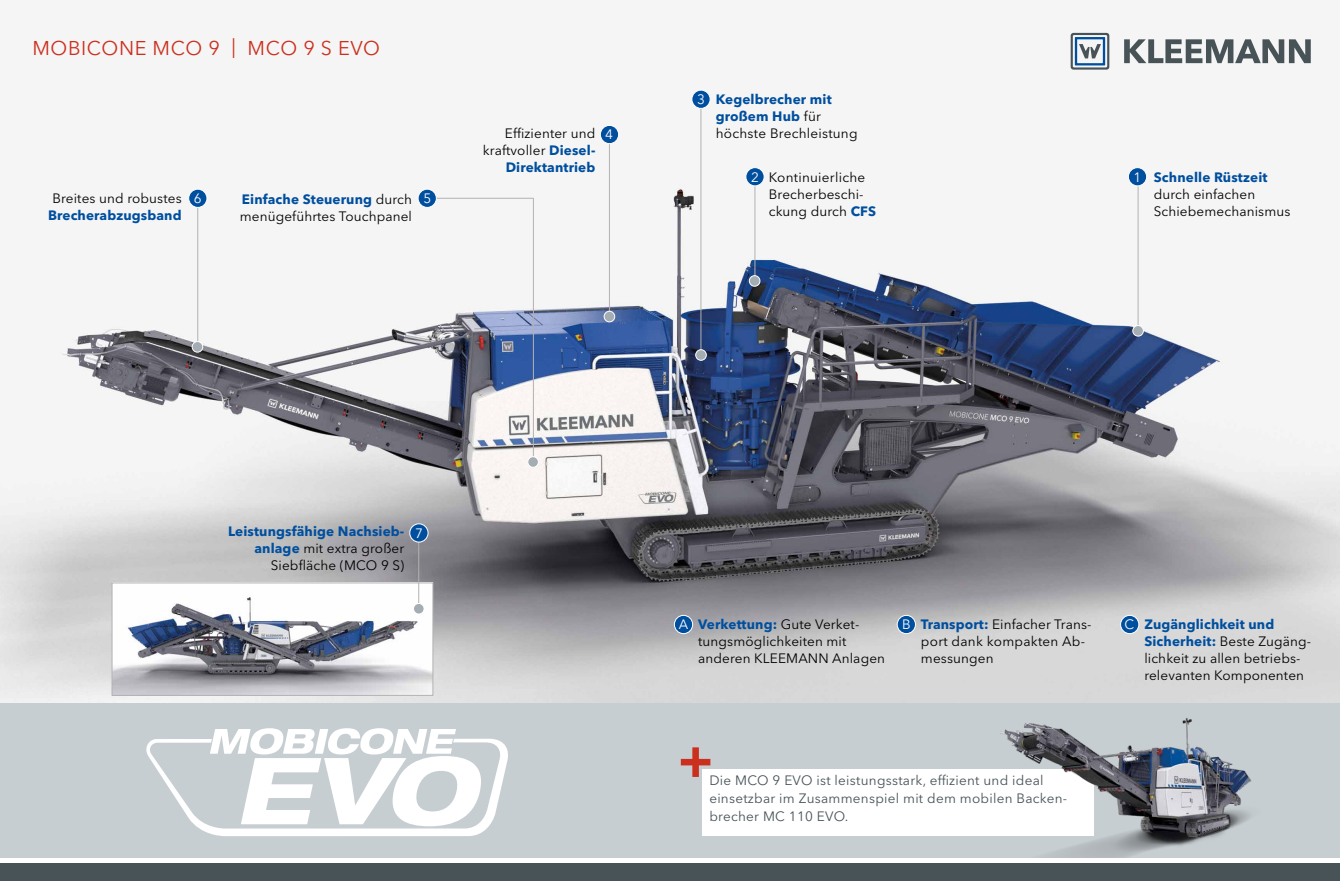
<style>
.page{position:relative;width:1340px;height:893px;background:#fff}
.page>*{position:absolute;margin:0;border:0;box-sizing:border-box;transform-origin:0 0}
.t1{font:19.8px "Avenir Next LT Pro";letter-spacing:.03em;color:#cb2f1d}
.t2{font:13.5px/16.9px "Avenir Next LT Pro";letter-spacing:.01em;color:#000}
.t3{font:13.5px/18px "Avenir Next LT Pro";letter-spacing:.02em;color:#485358}
.t4{font:700 13.5px/16.9px "Avenir Next LT Pro";letter-spacing:.01em;color:#004f9f}
.t5{font:13.5px "Avenir Next LT Pro";color:#fff}
.s1{font-weight:700;color:#004f9f}
.s2{font-weight:400;color:#000}
</style>
<div class="page">
<img style="left:0;top:32px;width:1339px;height:672px">
<div style="left:0;top:704px;width:1339px;height:154px;background:#c7ced2"></div>
<div style="left:0;top:862px;width:1339px;height:18px;background:#485358"></div>
<hr style="left:197px;top:204px;width:1px;height:143px;background:#b3b2b2">
<div style="left:189px;top:189px;width:18px;height:18px;background:#004f9f;border-radius:50%"></div>
<div style="left:188px;top:189px;width:19px;height:19px;border:1px solid #fff;border-radius:50%"></div>
<div style="left:192px;top:342px;width:11px;height:10px;background:#a3adb2;border-radius:50%"></div>
<div style="left:192px;top:341px;width:11px;height:11px;border:1px solid #fff;border-radius:50%"></div>
<hr style="left:700px;top:100px;width:1px;height:255px;background:#b3b2b2">
<div style="left:692px;top:90px;width:18px;height:18px;background:#004f9f;border-radius:50%"></div>
<div style="left:691px;top:90px;width:19px;height:19px;border:1px solid #fff;border-radius:50%"></div>
<hr style="left:754px;top:177px;width:1px;height:104px;background:#b3b2b2">
<div style="left:746px;top:168px;width:18px;height:18px;background:#004f9f;border-radius:50%"></div>
<div style="left:745px;top:167px;width:19px;height:19px;border:1px solid #fff;border-radius:50%"></div>
<div style="left:674px;top:615px;width:18px;height:19px;background:#004f9f;border-radius:50%"></div>
<div style="left:674px;top:615px;width:19px;height:19px;border:1px solid #fff;border-radius:50%"></div>
<div style="left:897px;top:615px;width:18px;height:19px;background:#004f9f;border-radius:50%"></div>
<div style="left:897px;top:615px;width:18px;height:19px;border:1px solid #fff;border-radius:50%"></div>
<div style="left:1120px;top:615px;width:18px;height:19px;background:#004f9f;border-radius:50%"></div>
<div style="left:1120px;top:615px;width:19px;height:19px;border:1px solid #fff;border-radius:50%"></div>
<hr style="left:1137px;top:174px;width:1px;height:159px;background:#b3b2b2">
<div style="left:1128px;top:168px;width:18px;height:18px;background:#004f9f;border-radius:50%"></div>
<div style="left:1128px;top:167px;width:18px;height:19px;border:1px solid #fff;border-radius:50%"></div>
<img style="left:114px;top:585px;width:317px;height:109px">
<div style="left:112px;top:583px;width:321px;height:113px;border:1px solid #b3b2b2"></div>
<hr style="left:418px;top:536px;width:1px;height:73px;background:#b3b2b2">
<div style="left:410px;top:524px;width:18px;height:18px;background:#004f9f;border-radius:50%"></div>
<div style="left:409px;top:524px;width:19px;height:18px;border:1px solid #fff;border-radius:50%"></div>
<hr style="left:609px;top:137px;width:1px;height:180px;background:#b3b2b2">
<div style="left:600px;top:125px;width:18px;height:19px;background:#004f9f;border-radius:50%"></div>
<div style="left:600px;top:125px;width:19px;height:19px;border:1px solid #fff;border-radius:50%"></div>
<svg style="left:146px;top:728px;width:362px;height:108px"></svg>
<svg style="left:681px;top:747px;width:29px;height:30px"></svg>
<div style="left:703px;top:769px;width:390px;height:66px;background:#fff"></div>
<svg style="left:1124px;top:39px;width:186px;height:24px"></svg>
<svg style="left:1070px;top:33px;width:39px;height:37px"></svg>
<div style="left:413px;top:603px;width:11px;height:11px;background:#a3adb2;border-radius:50%"></div>
<div style="left:413px;top:603px;width:11px;height:11px;border:1px solid #fff;border-radius:50%"></div>
<div style="left:604px;top:311px;width:10px;height:11px;background:#a3adb2;border-radius:50%"></div>
<div style="left:604px;top:311px;width:11px;height:11px;border:1px solid #fff;border-radius:50%"></div>
<div style="left:695px;top:350px;width:11px;height:10px;background:#a3adb2;border-radius:50%"></div>
<div style="left:695px;top:349px;width:11px;height:12px;border:1px solid #fff;border-radius:50%"></div>
<div style="left:749px;top:276px;width:11px;height:10px;background:#a3adb2;border-radius:50%"></div>
<div style="left:749px;top:275px;width:11px;height:12px;border:1px solid #fff;border-radius:50%"></div>
<div style="left:1132px;top:325px;width:11px;height:11px;background:#a3adb2;border-radius:50%"></div>
<div style="left:1132px;top:325px;width:11px;height:11px;border:1px solid #fff;border-radius:50%"></div>
<hr style="left:533px;top:198px;width:1px;height:258px;background:#b3b2b2">
<hr style="left:429px;top:198px;width:104px;height:1px;background:#b3b2b2">
<div style="left:418px;top:189px;width:18px;height:18px;background:#004f9f;border-radius:50%"></div>
<div style="left:418px;top:189px;width:18px;height:19px;border:1px solid #fff;border-radius:50%"></div>
<div style="left:528px;top:457px;width:10px;height:10px;background:#a3adb2;border-radius:50%"></div>
<div style="left:527px;top:456px;width:11px;height:12px;border:1px solid #fff;border-radius:50%"></div>
<img style="left:1000px;top:677px;width:290px;height:181px">
<h1 class="t1" style="left:32px;top:36px;width:349px">MOBICONE MCO 9 | MCO 9 S EVO</h1>
<p class="t2" style="left:52px;top:190px;width:131px">Breites und robustes</p>
<p class="t4" style="left:48px;top:207px;width:135px">Brecherabzugsband</p>
<p class="t5" style="left:194px;top:190px;width:9px">6</p>
<p class="t2" style="left:240px;top:190px;width:174px"><span class="s1">Einfache Steuerung</span> durch menügeführtes Touchpanel</p>
<p class="t5" style="left:423px;top:190px;width:9px">5</p>
<p class="t2" style="left:483px;top:125px;width:114px;text-align:right">Effizienter und kraftvoller <span class="s1">Diesel-<br>Direktantrieb</span></p>
<p class="t5" style="left:605px;top:127px;width:9px">4</p>
<p class="t5" style="left:697px;top:91px;width:9px">3</p>
<p class="t4" style="left:716px;top:91px;width:143px">Kegelbrecher mit großem Hub <span class="s2">für höchste Brechleistung</span></p>
<p class="t2" style="left:768px;top:169px;width:109px">Kontinuierliche<br>Brecherbeschi&shy;ckung durch <span class="s1">CFS</span></p>
<p class="t5" style="left:751px;top:169px;width:9px">2</p>
<p class="t5" style="left:1133px;top:169px;width:9px">1</p>
<p class="t4" style="left:1153px;top:169px;width:115px">Schnelle Rüstzeit</p>
<p class="t2" style="left:1153px;top:186px;width:138px">durch einfachen<br>Schiebemechanismus</p>
<p class="t2" style="left:228px;top:523px;width:177px;text-align:right"><span class="s1">Leistungsfähige Nachsieb&shy;anlage</span> mit extra großer<br>Siebfläche (MCO 9 S)</p>
<p class="t5" style="left:415px;top:525px;width:9px">7</p>
<p class="t5" style="left:679px;top:616px;width:11px">A</p>
<p class="t2" style="left:921px;top:616px;width:172px"><span class="s1">Transport:</span> Einfacher Trans&shy;port dank kompakten Ab&shy;messungen</p>
<p class="t5" style="left:902px;top:617px;width:10px">B</p>
<p class="t2" style="left:1144px;top:616px;width:168px"><span class="s1">Zugänglichkeit und<br>Sicherheit:</span> Beste Zugäng&shy;lichkeit zu allen betriebs&shy;relevanten Komponenten</p>
<p class="t2" style="left:698px;top:616px;width:188px"><span class="s1">Verkettung:</span> Gute Verket&shy;tungsmöglichkeiten mit anderen KLEEMANN Anlagen</p>
<p class="t5" style="left:1124px;top:617px;width:11px">C</p>
<p class="t3" style="left:709px;top:771px;width:359px">Die MCO 9 EVO ist leistungsstark, effizient und ideal einsetzbar im Zusammenspiel mit dem mobilen Backen&shy;brecher MC 110 EVO.</p>
</div>
